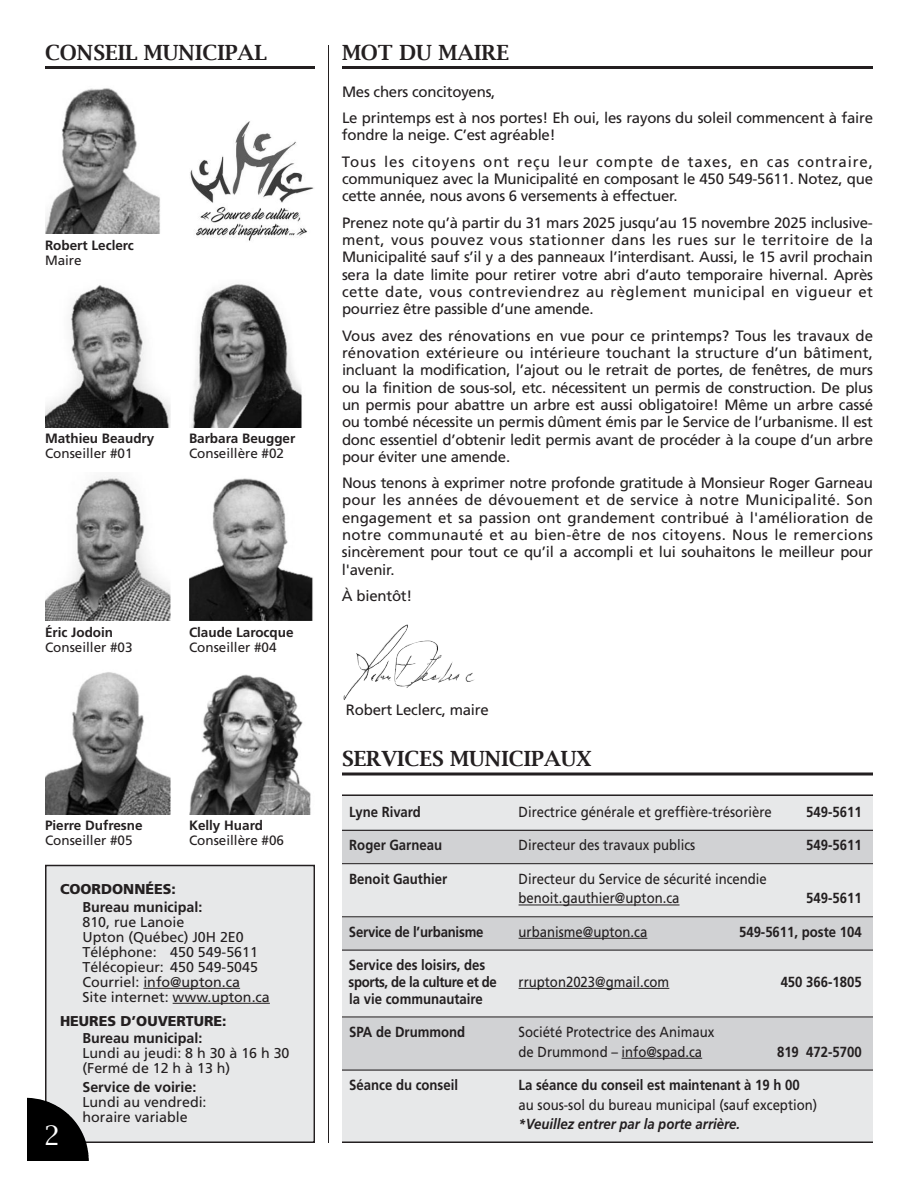
<style>
.page{position:relative;width:918px;height:1188px;background:#fff}
.page>*{position:absolute;margin:0;border:0;box-sizing:border-box;transform-origin:0 0}
.t1{font:27px "Lucida Bright";color:#fff}
.t2{font:600 21px "Lucida Bright";color:#231f20}
.t3{font:15px/17.2px "Frutiger";letter-spacing:-.015em;color:#231f20;text-align:justify}
.t4{font:15px/26.2px "Frutiger";letter-spacing:.06em;color:#231f20}
.t5{font:14.7px/19.8px "Frutiger";color:#231f20;scale:.9 1}
.t6{font:700 14.7px/16.8px "Frutiger";color:#231f20;scale:.9 1}
.t7{font:italic 700 14.7px "Frutiger";color:#231f20;scale:.9 1}
.t8{font:14.25px/15px "Frutiger";color:#231f20}
.t9{font:700 14.25px "Frutiger";color:#231f20}
.t10{font:900 14.25px "Frutiger";color:#231f20}
.t11{font:700 13.5px "Frutiger";color:#231f20}
.t12{font:13.5px "Frutiger";color:#231f20}
</style>
<div class="page">
<img style="left:343px;top:624px;width:116px;height:76px">
<div style="left:46px;top:866px;width:268px;height:275px;background:#e7e8e9"></div>
<div style="left:45px;top:865px;width:270px;height:278px;border:2px solid #231f20"></div>
<hr style="left:143px;top:988px;width:97px;height:1px;background:#231f20">
<hr style="left:173px;top:1003px;width:97px;height:1px;background:#231f20">
<img style="left:27px;top:1098px;width:62px;height:63px">
<hr style="left:45px;top:66px;width:270px;height:3px;background:#231f20">
<hr style="left:342px;top:66px;width:531px;height:3px;background:#231f20">
<svg style="left:342px;top:772px;width:531px;height:4px;background:#595657"></svg>
<img style="left:45px;top:285px;width:126px;height:143px">
<img style="left:45px;top:476px;width:126px;height:145px">
<img style="left:45px;top:672px;width:126px;height:142px">
<img style="left:190px;top:284px;width:112px;height:144px">
<img style="left:189px;top:478px;width:124px;height:143px">
<img style="left:189px;top:674px;width:122px;height:140px">
<img style="left:190px;top:121px;width:124px;height:120px">
<div style="left:342px;top:830px;width:531px;height:33px;background:#d1d2d4"></div>
<div style="left:342px;top:917px;width:531px;height:33px;background:#d1d2d4"></div>
<div style="left:342px;top:1017px;width:531px;height:53px;background:#d1d2d4"></div>
<div style="left:342px;top:796px;width:531px;height:34px;background:#e7e8e9"></div>
<div style="left:342px;top:864px;width:531px;height:53px;background:#e7e8e9"></div>
<div style="left:342px;top:950px;width:531px;height:67px;background:#e7e8e9"></div>
<div style="left:342px;top:1070px;width:531px;height:72px;background:#e7e8e9"></div>
<hr style="left:342px;top:794px;width:531px;height:2px;background:#231f20">
<hr style="left:342px;top:830px;width:531px;height:1px;background:#231f20">
<hr style="left:342px;top:863px;width:531px;height:1px;background:#231f20">
<hr style="left:519px;top:905px;width:161px;height:1px;background:#231f20">
<hr style="left:342px;top:916px;width:531px;height:1px;background:#231f20">
<hr style="left:519px;top:938px;width:128px;height:1px;background:#231f20">
<hr style="left:342px;top:950px;width:531px;height:1px;background:#231f20">
<hr style="left:519px;top:988px;width:150px;height:1px;background:#231f20">
<hr style="left:342px;top:1017px;width:531px;height:1px;background:#231f20">
<hr style="left:622px;top:1058px;width:80px;height:1px;background:#231f20">
<hr style="left:342px;top:1070px;width:531px;height:1px;background:#231f20">
<hr style="left:342px;top:1141px;width:531px;height:2px;background:#231f20">
<hr style="left:328px;top:45px;width:1px;height:1098px;background:#231f20">
<img style="left:45px;top:88px;width:115px;height:145px">
<h2 class="t2" style="left:45px;top:39px;width:223px">CONSEIL MUNICIPAL</h2>
<h2 class="t2" style="left:342px;top:39px;width:169px">MOT DU MAIRE</h2>
<p class="t11" style="left:45px;top:240px;width:90px">Robert Leclerc</p>
<p class="t12" style="left:45px;top:255px;width:38px">Maire</p>
<p class="t11" style="left:45px;top:433px;width:111px">Mathieu Beaudry</p>
<p class="t12" style="left:45px;top:448px;width:89px">Conseiller #01</p>
<p class="t11" style="left:189px;top:433px;width:108px">Barbara Beugger</p>
<p class="t12" style="left:189px;top:448px;width:97px">Conseillère #02</p>
<p class="t11" style="left:45px;top:627px;width:70px">Éric Jodoin</p>
<p class="t12" style="left:45px;top:642px;width:89px">Conseiller #03</p>
<p class="t11" style="left:189px;top:627px;width:106px">Claude Larocque</p>
<p class="t12" style="left:189px;top:642px;width:89px">Conseiller #04</p>
<p class="t11" style="left:45px;top:820px;width:99px">Pierre Dufresne</p>
<p class="t12" style="left:45px;top:835px;width:89px">Conseiller #05</p>
<p class="t11" style="left:189px;top:820px;width:75px">Kelly Huard</p>
<p class="t12" style="left:189px;top:835px;width:97px">Conseillère #06</p>
<p class="t10" style="left:60px;top:884px;width:117px">COORDONNÉES:</p>
<p class="t9" style="left:82px;top:901px;width:121px">Bureau municipal:</p>
<p class="t8" style="left:82px;top:915px;width:189px">810, rue Lanoie<br>Upton (Québec) J0H 2E0<br>Téléphone: 450 549-5611<br>Télécopieur: 450 549-5045<br>Courriel: info@upton.ca<br>Site internet: www.upton.ca</p>
<p class="t10" style="left:60px;top:1015px;width:168px">HEURES D’OUVERTURE:</p>
<p class="t9" style="left:83px;top:1032px;width:121px">Bureau municipal:</p>
<p class="t8" style="left:83px;top:1047px;width:209px">Lundi au jeudi: 8 h 30 à 16 h 30 (Fermé de 12 h à 13 h)</p>
<p class="t9" style="left:83px;top:1082px;width:115px">Service de voirie:</p>
<p class="t8" style="left:83px;top:1096px;width:126px">Lundi au vendredi: horaire variable</p>
<h1 class="t1" style="left:44px;top:1119px;width:18px">2</h1>
<p class="t3" style="left:342px;top:80px;width:533px;line-height:26.2px">Mes chers concitoyens,<br>Le printemps est à nos portes! Eh oui, les rayons du soleil commencent à faire</p>
<p class="t4" style="left:342px;top:123px;width:533px">fondre la neige. C’est agréable!<br>Tous les citoyens ont reçu leur compte de taxes, en cas contraire,</p>
<p class="t3" style="left:342px;top:171px;width:533px">communiquez avec la Municipalité en composant le 450 549-5611. Notez, que cette année, nous avons 6 versements à effectuer.</p>
<p class="t3" style="left:342px;top:215px;width:533px">Prenez note qu’à partir du 31 mars 2025 jusqu’au 15 novembre 2025 inclusive&shy;ment, vous pouvez vous stationner dans les rues sur le territoire de la Municipalité sauf s’il y a des panneaux l’interdisant. Aussi, le 15 avril prochain sera la date limite pour retirer votre abri d’auto temporaire hivernal. Après cette date, vous contreviendrez au règlement municipal en vigueur et pourriez être passible d’une amende.</p>
<p class="t3" style="left:342px;top:328px;width:533px">Vous avez des rénovations en vue pour ce printemps? Tous les travaux de rénovation extérieure ou intérieure touchant la structure d’un bâtiment, incluant la modification, l’ajout ou le retrait de portes, de fenêtres, de murs ou la finition de sous-sol, etc. nécessitent un permis de construction. De plus un permis pour abattre un arbre est aussi obligatoire! Même un arbre cassé ou tombé nécessite un permis dûment émis par le Service de l’urbanisme. Il est donc essentiel d’obtenir ledit permis avant de procéder à la coupe d’un arbre pour éviter une amende.</p>
<p class="t3" style="left:342px;top:475px;width:533px">Nous tenons à exprimer notre profonde gratitude à Monsieur Roger Garneau pour les années de dévouement et de service à notre Municipalité. Son engagement et sa passion ont grandement contribué à l'amélioration de notre communauté et au bien-être de nos citoyens. Nous le remercions sincèrement pour tout ce qu’il a accompli et lui souhaitons le meilleur pour l'avenir.</p>
<p class="t3" style="left:342px;top:588px;width:72px">À bientôt!</p>
<p class="t3" style="left:346px;top:703px;width:144px">Robert Leclerc, maire</p>
<h2 class="t2" style="left:342px;top:746px;width:251px">SERVICES MUNICIPAUX</h2>
<p class="t6" style="left:349px;top:805px;width:81px">Lyne Rivard</p>
<p class="t5" style="left:519px;top:803px;width:283px">Directrice générale et greffière-trésorière</p>
<p class="t6" style="left:806px;top:805px;width:63px">549-5611</p>
<p class="t6" style="left:349px;top:838px;width:105px">Roger Garneau</p>
<p class="t5" style="left:519px;top:836px;width:198px">Directeur des travaux publics</p>
<p class="t6" style="left:806px;top:838px;width:63px">549-5611</p>
<p class="t6" style="left:349px;top:871px;width:110px">Benoit Gauthier</p>
<p class="t5" style="left:519px;top:870px;width:277px">Directeur du Service de sécurité incendie benoit.gauthier@upton.ca</p>
<p class="t6" style="left:806px;top:891px;width:63px">549-5611</p>
<p class="t6" style="left:349px;top:924px;width:151px">Service de l’urbanisme</p>
<p class="t5" style="left:519px;top:923px;width:145px">urbanisme@upton.ca</p>
<p class="t6" style="left:739px;top:924px;width:138px">549-5611, poste 104</p>
<p class="t6" style="left:349px;top:958px;width:166px">Service des loisirs, des sports, de la culture et de</p>
<p class="t5" style="left:519px;top:973px;width:169px">rrupton2023@gmail.com</p>
<p class="t6" style="left:781px;top:974px;width:92px">450 366-1805</p>
<p class="t6" style="left:349px;top:991px;width:150px">la vie communautaire</p>
<p class="t6" style="left:349px;top:1024px;width:130px">SPA de Drummond</p>
<p class="t5" style="left:519px;top:1023px;width:219px">Société Protectrice des Animaux de Drummond – info@spad.ca</p>
<p class="t6" style="left:777px;top:1044px;width:96px">819 472-5700</p>
<p class="t6" style="left:349px;top:1078px;width:122px">Séance du conseil</p>
<p class="t6" style="left:519px;top:1078px;width:314px">La séance du conseil est maintenant à 19 h 00</p>
<p class="t5" style="left:519px;top:1096px;width:333px">au sous-sol du bureau municipal (sauf exception)</p>
<p class="t7" style="left:519px;top:1118px;width:248px">*Veuillez entrer par la porte arrière.</p>
</div>
